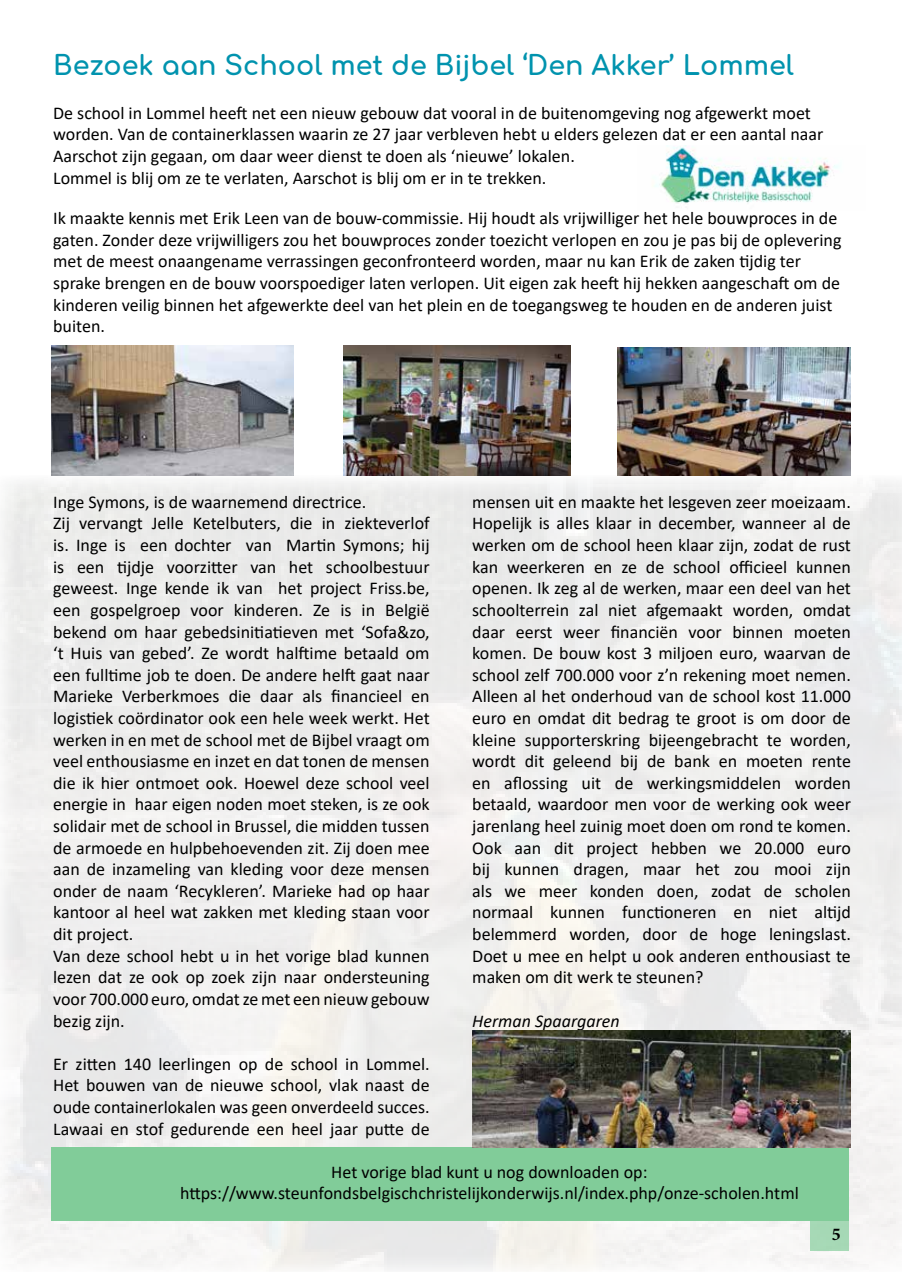
<style>
.page{position:relative;width:902px;height:1272px;background:#fff}
.page>*{position:absolute;margin:0;border:0;box-sizing:border-box;transform-origin:0 0}
.t1{font:700 27px "Comfortaa";color:#0093ae}
.t2{font:18px/21.6px "Calibri";color:#000}
.t3{font:italic 18px "Calibri";color:#000}
.t4{font:700 18px "Minion Pro";color:#000}
</style>
<div class="page">
<img style="left:655px;top:145px;width:184px;height:59px">
<img style="left:2px;top:475px;width:899px;height:795px">
<img style="left:51px;top:346px;width:242px;height:129px">
<div style="left:51px;top:1147px;width:797px;height:73px;background:#81cc99"></div>
<img style="left:617px;top:347px;width:233px;height:128px">
<img style="left:473px;top:1030px;width:377px;height:117px">
<img style="left:344px;top:346px;width:227px;height:129px">
<div style="left:810px;top:1220px;width:38px;height:30px;background:#a6d8b5"></div>
<h1 class="t1" style="left:53px;top:40px;width:742px">Bezoek aan School met de Bijbel ‘Den Akker’ Lommel</h1>
<p class="t2" style="left:53px;top:102px;width:771px">De school in Lommel heeft net een nieuw gebouw dat vooral in de buitenomgeving nog afgewerkt moet worden. Van de containerklassen waarin ze 27 jaar verbleven hebt u elders gelezen dat er een aantal naar Aarschot zijn gegaan, om daar weer dienst te doen als ‘nieuwe’ lokalen.<br>Lommel is blij om ze te verlaten, Aarschot is blij om er in te trekken.</p>
<p class="t2" style="left:53px;top:207px;width:789px">Ik maakte kennis met Erik Leen van de bouw-commissie. Hij houdt als vrijwilliger het hele bouwproces in de gaten. Zonder deze vrijwilligers zou het bouwproces zonder toezicht verlopen en zou je pas bij de oplevering met de meest onaangename verrassingen geconfronteerd worden, maar nu kan Erik de zaken tijdig ter sprake brengen en de bouw voorspoediger laten verlopen. Uit eigen zak heeft hij hekken aangeschaft om de kinderen veilig binnen het afgewerkte deel van het plein en de toegangsweg te houden en de anderen juist buiten.</p>
<p class="t2" style="left:53px;top:490px;width:378px">Inge Symons, is de waarnemend directrice.<br>Zij vervangt Jelle Ketelbuters, die in ziekteverlof is. Inge is een dochter van Martin Symons; hij is een tijdje voorzitter van het schoolbestuur geweest. Inge kende ik van het project Friss.be, een gospelgroep voor kinderen. Ze is in België bekend om haar gebedsinitiatieven met ‘Sofa&amp;zo, ‘t Huis van gebed’. Ze wordt halftime betaald om een fulltime job te doen. De andere helft gaat naar Marieke Verberkmoes die daar als financieel en logistiek coördinator ook een hele week werkt. Het werken in en met de school met de Bijbel vraagt om veel enthousiasme en inzet en dat tonen de mensen die ik hier ontmoet ook. Hoewel deze school veel energie in haar eigen noden moet steken, is ze ook solidair met de school in Brussel, die midden tussen de armoede en hulpbehoevenden zit. Zij doen mee aan de inzameling van kleding voor deze mensen onder de naam ‘Recykleren’. Marieke had op haar kantoor al heel wat zakken met kleding staan voor dit project.<br>Van deze school hebt u in het vorige blad kunnen lezen dat ze ook op zoek zijn naar ondersteuning voor 700.000 euro, omdat ze met een nieuw gebouw bezig zijn.</p>
<p class="t2" style="left:53px;top:1052px;width:378px;text-align:justify">Er zitten 140 leerlingen op de school in Lommel.<br>Het bouwen van de nieuwe school, vlak naast de oude containerlokalen was geen onverdeeld succes.<br>Lawaai en stof gedurende een heel jaar putte de</p>
<p class="t2" style="left:472px;top:490px;width:380px;text-align:justify">mensen uit en maakte het lesgeven zeer moeizaam.<br>Hopelijk is alles klaar in december, wanneer al de werken om de school heen klaar zijn, zodat de rust kan weerkeren en ze de school officieel kunnen openen. Ik zeg al de werken, maar een deel van het schoolterrein zal niet afgemaakt worden, omdat daar eerst weer financiën voor binnen moeten komen. De bouw kost 3 miljoen euro, waarvan de school zelf 700.000 voor z’n rekening moet nemen.<br>Alleen al het onderhoud van de school kost 11.000 euro en omdat dit bedrag te groot is om door de kleine supporterskring bijeengebracht te worden, wordt dit geleend bij de bank en moeten rente en aflossing uit de werkingsmiddelen worden betaald, waardoor men voor de werking ook weer jarenlang heel zuinig moet doen om rond te komen.<br>Ook aan dit project hebben we 20.000 euro bij kunnen dragen, maar het zou mooi zijn als we meer konden doen, zodat de scholen normaal kunnen functioneren en niet altijd belemmerd worden, door de hoge leningslast.<br>Doet u mee en helpt u ook anderen enthousiast te maken om dit werk te steunen?</p>
<p class="t3" style="left:472px;top:1008px;width:149px">Herman Spaargaren</p>
<p class="t2" style="left:180px;top:1160px;width:620px;text-align:center">Het vorige blad kunt u nog downloaden op: https://www.steunfondsbelgischchristelijkonderwijs.nl/index.php/onze-scholen.html</p>
<p class="t4" style="left:831px;top:1220px;width:10px">5</p>
</div>
